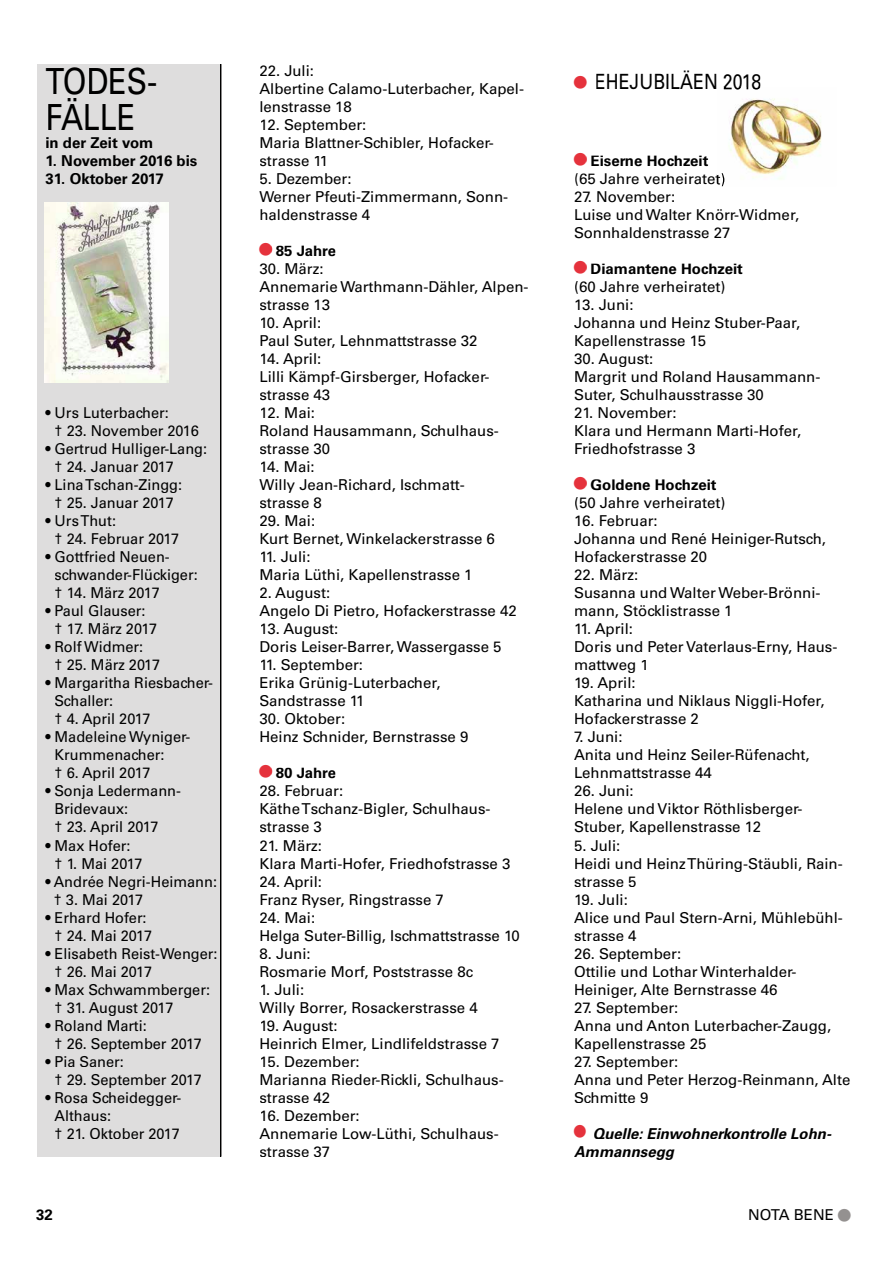
<style>
.page{position:relative;width:893px;height:1263px;background:#fff}
.page>*{position:absolute;margin:0;border:0;box-sizing:border-box;transform-origin:0 0}
.t1{font:36px/36px "Univers LT Std";letter-spacing:-.005em;color:#000;scale:.85 1}
.t2{font:35.25px "Univers LT Std";color:#949190}
.t3{font:21px "Univers LT Std";color:#000;scale:.85 1}
.t4{font:15px/18px "Univers LT Std";color:#000}
.t5{font:700 15px "Univers LT Std";color:#000}
.t6{font:italic 700 15px/18px "Univers LT Std";color:#000}
.s1{font-weight:400;font-size:35.25px;color:#e5323c}
.s2{font-size:35.25px;color:#e5323c}
.s3{font-weight:700}
.s4{font-weight:400;font-style:normal;font-size:35.25px;color:#e5323c}
</style>
<div class="page">
<div style="left:37px;top:64px;width:184px;height:1092px;background:#dedddd"></div>
<img style="left:724px;top:98px;width:98px;height:84px">
<img style="left:723px;top:88px;width:37px;height:2px">
<svg style="left:718px;top:173px;width:6px;height:13px"></svg>
<hr style="left:221px;top:64px;width:1px;height:1092px;background:#000">
<img style="left:45px;top:202px;width:124px;height:180px">
<h1 class="t1" style="left:45px;top:64px;width:133px">TODES-<br>FÄLLE</h1>
<p class="t5" style="left:45px;top:134px;width:110px">in der Zeit vom</p>
<p class="t5" style="left:45px;top:152px;width:154px">1. November 2016 bis</p>
<p class="t5" style="left:45px;top:170px;width:120px">31. Oktober 2017</p>
<p class="t4" style="left:55px;top:404px;width:146px;text-indent:-9px">• Urs Luterbacher:<br>† 23. November 2016</p>
<p class="t4" style="left:55px;top:440px;width:154px;text-indent:-9px">• Gertrud Hulliger-Lang: † 24. Januar 2017</p>
<p class="t4" style="left:45px;top:476px;width:138px;text-align:center">• Lina Tschan-Zingg: † 25. Januar 2017</p>
<p class="t4" style="left:55px;top:512px;width:126px;text-indent:-9px">• Urs Thut:<br>† 24. Februar 2017</p>
<p class="t4" style="left:55px;top:548px;width:145px;text-indent:-9px">• Gottfried Neuen&shy;schwander-Flückiger: † 14. März 2017</p>
<p class="t4" style="left:55px;top:602px;width:104px;text-indent:-9px">• Paul Glauser: † 17. März 2017</p>
<p class="t4" style="left:55px;top:638px;width:107px;text-indent:-9px">• Rolf Widmer:<br>† 25. März 2017</p>
<p class="t4" style="left:55px;top:674px;width:160px;text-indent:-9px">• Margaritha Riesbacher-<br>Schaller:<br>† 4. April 2017</p>
<p class="t4" style="left:55px;top:728px;width:137px;text-indent:-9px">• Madeleine Wyniger-<br>Krummenacher:<br>† 6. April 2017</p>
<p class="t4" style="left:55px;top:782px;width:128px;text-indent:-9px">• Sonja Ledermann-<br>Bridevaux:<br>† 23. April 2017</p>
<p class="t4" style="left:55px;top:836px;width:90px;text-indent:-9px">• Max Hofer:<br>† 1. Mai 2017</p>
<p class="t4" style="left:54px;top:872px;width:165px;text-indent:-8px">• Andrée Negri-Heimann: † 3. Mai 2017</p>
<p class="t4" style="left:55px;top:908px;width:99px;text-indent:-9px">• Erhard Hofer: † 24. Mai 2017</p>
<p class="t4" style="left:55px;top:944px;width:165px;text-indent:-9px">• Elisabeth Reist-Wenger: † 26. Mai 2017</p>
<p class="t4" style="left:55px;top:980px;width:157px;text-indent:-9px">• Max Schwammberger: † 31. August 2017</p>
<p class="t4" style="left:55px;top:1016px;width:149px;text-indent:-9px">• Roland Marti:<br>† 26. September 2017</p>
<p class="t4" style="left:55px;top:1052px;width:149px;text-indent:-9px">• Pia Saner:<br>† 29. September 2017</p>
<p class="t4" style="left:55px;top:1088px;width:128px;text-indent:-9px">• Rosa Scheidegger-<br>Althaus:<br>† 21. Oktober 2017</p>
<p class="t4" style="left:259px;top:62px;width:266px">22. Juli:<br>Albertine Calamo-Luterbacher, Kapel&shy;lenstrasse 18</p>
<p class="t4" style="left:259px;top:116px;width:236px">12. September:<br>Maria Blattner-Schibler, Hofacker&shy;strasse 11</p>
<p class="t4" style="left:259px;top:170px;width:250px">5. Dezember:<br>Werner Pfeuti-Zimmermann, Sonn&shy;halden strasse 4</p>
<p class="t5" style="left:259px;top:242px;width:78px"><span class="s1">•</span> 85 Jahre</p>
<p class="t4" style="left:259px;top:260px;width:271px">30. März:<br>Annemarie Warthmann-Dähler, Alpen&shy;strasse 13</p>
<p class="t4" style="left:259px;top:314px;width:220px">10. April:<br>Paul Suter, Lehnmattstrasse 32</p>
<p class="t4" style="left:259px;top:350px;width:231px">14. April:<br>Lilli Kämpf-Girsberger, Hofacker&shy;strasse 43</p>
<p class="t4" style="left:259px;top:404px;width:241px">12. Mai:<br>Roland Hausammann, Schulhaus&shy;strasse 30</p>
<p class="t4" style="left:259px;top:458px;width:207px">14. Mai:<br>Willy Jean-Richard, Ischmatt&shy;strasse 8</p>
<p class="t4" style="left:259px;top:512px;width:237px">29. Mai:<br>Kurt Bernet, Winkelackerstrasse 6</p>
<p class="t4" style="left:259px;top:548px;width:215px">11. Juli:<br>Maria Lüthi, Kapellenstrasse 1</p>
<p class="t4" style="left:259px;top:584px;width:259px">2. August:<br>Angelo Di Pietro, Hofackerstrasse 42</p>
<p class="t4" style="left:259px;top:620px;width:244px">13. August:<br>Doris Leiser-Barrer, Wassergasse 5</p>
<p class="t4" style="left:259px;top:656px;width:183px">11. September:<br>Erika Grünig-Luterbacher,<br>Sand strasse 11</p>
<p class="t4" style="left:259px;top:710px;width:211px">30. Oktober:<br>Heinz Schnider, Bernstrasse 9</p>
<p class="t5" style="left:259px;top:764px;width:78px"><span class="s1">•</span> 80 Jahre</p>
<p class="t4" style="left:259px;top:782px;width:233px">28. Februar:<br>Käthe Tschanz-Bigler, Schulhaus&shy;strasse 3</p>
<p class="t4" style="left:259px;top:836px;width:253px">21. März:<br>Klara Marti-Hofer, Friedhofstrasse 3</p>
<p class="t4" style="left:259px;top:872px;width:186px">24. April:<br>Franz Ryser, Ringstrasse 7</p>
<p class="t4" style="left:259px;top:908px;width:262px">24. Mai:<br>Helga Suter-Billig, Ischmattstrasse 10</p>
<p class="t4" style="left:259px;top:944px;width:215px">8. Juni:<br>Rosmarie Morf, Poststrasse 8c</p>
<p class="t4" style="left:259px;top:980px;width:220px">1. Juli:<br>Willy Borrer, Rosackerstrasse 4</p>
<p class="t4" style="left:259px;top:1016px;width:242px">19. August:<br>Heinrich Elmer, Lindlifeldstrasse 7</p>
<p class="t4" style="left:259px;top:1052px;width:246px">15. Dezember:<br>Marianna Rieder-Rickli, Schulhaus&shy;strasse 42</p>
<p class="t4" style="left:259px;top:1106px;width:241px">16. Dezember:<br>Annemarie Low-Lüthi, Schulhaus&shy;strasse 37</p>
<h3 class="t3" style="left:574px;top:69px;width:222px"><span class="s2">•</span> EHEJUBILÄEN 2018</h3>
<p class="t4" style="left:574px;top:152px;width:153px"><span class="s2">•</span> <span class="s3">Eiserne Hochzeit </span>(65 Jahre verheiratet)</p>
<p class="t4" style="left:574px;top:188px;width:227px">27. November:<br>Luise und Walter Knörr-Widmer,<br>Sonn halden strasse 27</p>
<p class="t4" style="left:574px;top:260px;width:170px"><span class="s2">•</span> <span class="s3">Diamantene Hochzeit </span>(60 Jahre verheiratet)</p>
<p class="t4" style="left:574px;top:296px;width:228px">13. Juni:<br>Johanna und Heinz Stuber-Paar,<br>Kapellenstrasse 15</p>
<p class="t4" style="left:574px;top:350px;width:248px">30. August:<br>Margrit und Roland Hausammann-<br>Suter, Schulhausstrasse 30</p>
<p class="t4" style="left:574px;top:404px;width:229px">21. November:<br>Klara und Hermann Marti-Hofer,<br>Friedhofstrasse 3</p>
<p class="t4" style="left:574px;top:476px;width:153px"><span class="s2">•</span> <span class="s3">Goldene Hochzeit </span>(50 Jahre verheiratet)</p>
<p class="t4" style="left:574px;top:512px;width:253px">16. Februar:<br>Johanna und René Heiniger-Rutsch,<br>Hofackerstrasse 20</p>
<p class="t4" style="left:574px;top:566px;width:248px">22. März:<br>Susanna und Walter Weber-Brönni&shy;mann, Stöcklistrasse 1</p>
<p class="t4" style="left:574px;top:620px;width:265px">11. April:<br>Doris und Peter Vaterlaus-Erny, Haus&shy;mattweg 1</p>
<p class="t4" style="left:574px;top:674px;width:252px">19. April:<br>Katharina und Niklaus Niggli-Hofer,<br>Hof acker strasse 2</p>
<p class="t4" style="left:574px;top:728px;width:237px">7. Juni:<br>Anita und Heinz Seiler-Rüfenacht,<br>Lehnmattstrasse 44</p>
<p class="t4" style="left:574px;top:782px;width:230px">26. Juni:<br>Helene und Viktor Röthlisberger-<br>Stuber, Kapellenstrasse 12</p>
<p class="t4" style="left:574px;top:836px;width:270px">5. Juli:<br>Heidi und Heinz Thüring-Stäubli, Rain&shy;strasse 5</p>
<p class="t4" style="left:574px;top:890px;width:270px">19. Juli:<br>Alice und Paul Stern-Arni, Mühlebühl&shy;strasse 4</p>
<p class="t4" style="left:574px;top:944px;width:224px">26. September:<br>Ottilie und Lothar Winterhalder-<br>Heiniger, Alte Bernstrasse 46</p>
<p class="t4" style="left:574px;top:998px;width:259px">27. September:<br>Anna und Anton Luterbacher-Zaugg,<br>Kapellenstrasse 25</p>
<p class="t4" style="left:574px;top:1052px;width:278px">27. September:<br>Anna und Peter Herzog-Reinmann, Alte<br>Schmitte 9</p>
<p class="t6" style="left:574px;top:1124px;width:259px"><span class="s4">•</span> Quelle: Einwohnerkontrolle Lohn-<br>Ammannsegg</p>
<p class="t5" style="left:36px;top:1206px;width:18px">32</p>
<p class="t4" style="left:748px;top:1206px;width:87px">NOTA BENE</p>
<h2 class="t2" style="left:838px;top:1194px;width:14px">•</h2>
</div>
